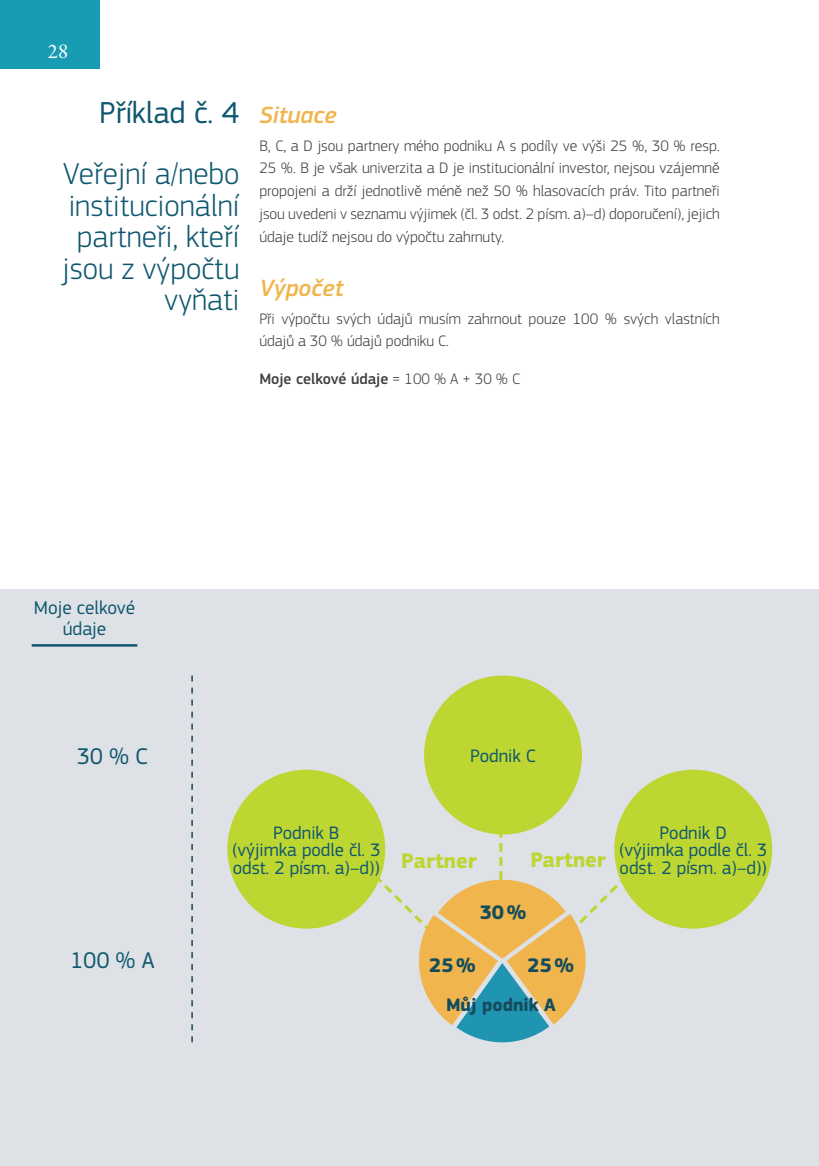
<style>
.page{position:relative;width:819px;height:1166px;background:#fff}
.page>*{position:absolute;margin:0;border:0;box-sizing:border-box;transform-origin:0 0}
.title_2_right_light{font:300 31.5px/31.5px "EC Square Sans Pro";color:#0f576f;text-align:right}
.title_2_right{font:31.5px "EC Square Sans Pro";color:#0f576f}
.title_2_orange{font:italic 500 24.5px "EC Square Sans Pro";color:#f0b54d}
.t1{font:23.62px "EC Square Sans Pro";color:#0f576f}
.t2{font:700 21.88px "EC Square Sans Pro";color:#bdd631}
.t3{font:21px "Garamond Premr Pro";color:#fff}
.t4{font:700 20.47px "EC Square Sans Pro";color:#154c5c}
.t5{font:19.25px/21px "EC Square Sans Pro";color:#0f576f;text-align:center}
.t6{font:18.72px/17.5px "EC Square Sans Pro";color:#0f576f;text-align:center}
.t7{font:700 18.72px "EC Square Sans Pro";color:#154c5c}
.body_nsb{font:300 15.75px/22.8px "EC Square Sans Pro";color:#3e3e3f;text-align:justify}
.body{font:500 15.75px "EC Square Sans Pro";color:#3e3e3f}
.s1{font-weight:300}
</style>
<div class="page">
<div style="left:0;top:0;width:99px;height:68px;background:#179cb4"></div>
<div style="left:0;top:590px;width:819px;height:576px;background:#dee1e5"></div>
<hr style="left:32px;top:644px;width:105px;height:2px;background:#0f576f">
<svg style="left:227px;top:675px;width:545px;height:368px"></svg>
<svg style="left:191px;top:675px;width:2px;height:367px"></svg>
<h3 class="t3" style="left:48px;top:39px;width:22px">28</h3>
<p class="title_2_right" style="left:99px;top:94px;width:142px">Příklad č. 4</p>
<p class="title_2_right_light" style="left:62px;top:158px;width:179px">Veřejní a/nebo institucionální partneři, kteří jsou z výpočtu vyňati</p>
<p class="title_2_orange" style="left:259px;top:100px;width:79px">Situace</p>
<p class="body_nsb" style="left:259px;top:134px;width:462px">B, C, a D jsou partnery mého podniku A s podíly ve výši 25 %, 30 % resp.<br>25 %. B je však univerzita a D je institucionální investor, nejsou vzájemně propojeni a drží jednotlivě méně než 50 % hlasovacích práv. Tito partneři jsou uvedeni v seznamu výjimek (čl. 3 odst. 2 písm. a)–d) doporučení), jejich údaje tudíž nejsou do výpočtu zahrnuty.</p>
<p class="title_2_orange" style="left:259px;top:273px;width:86px">Výpočet</p>
<p class="body_nsb" style="left:259px;top:307px;width:462px">Při výpočtu svých údajů musím zahrnout pouze 100 % svých vlastních údajů a 30 % údajů podniku C.</p>
<p class="body" style="left:259px;top:370px;width:262px">Moje celkové údaje <span class="s1">= 100 % A + 30 % C</span></p>
<p class="t5" style="left:34px;top:597px;width:103px">Moje celkové údaje</p>
<p class="t1" style="left:77px;top:742px;width:73px">30 % C</p>
<p class="t6" style="left:470px;top:747px;width:67px">Podnik C</p>
<p class="t1" style="left:70px;top:946px;width:85px">100 % A</p>
<p class="t6" style="left:232px;top:824px;width:150px">Podnik B<br>(výjimka podle čl. 3 odst. 2 písm. a)–d))</p>
<p class="t2" style="left:401px;top:847px;width:77px">Partner</p>
<p class="t2" style="left:530px;top:846px;width:77px">Partner</p>
<p class="t4" style="left:480px;top:900px;width:48px">30%</p>
<p class="t6" style="left:619px;top:824px;width:150px">Podnik D<br>(výjimka podle čl. 3 odst. 2 písm. a)–d))</p>
<p class="t4" style="left:429px;top:953px;width:48px">25%</p>
<p class="t7" style="left:446px;top:993px;width:111px">Můj podnik A</p>
<p class="t4" style="left:527px;top:953px;width:48px">25%</p>
</div>
